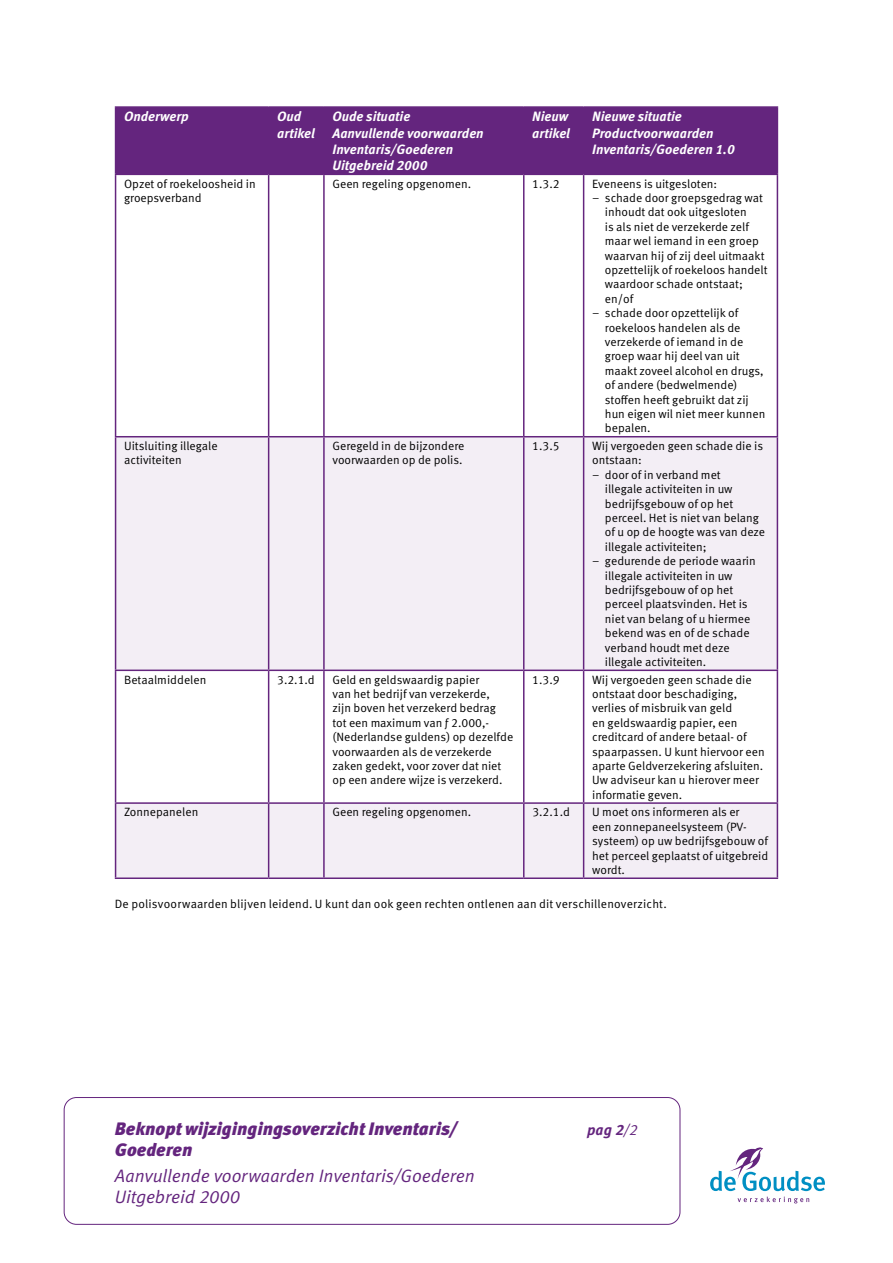
<style>
.page{position:relative;width:893px;height:1263px;background:#fff}
.page>*{position:absolute;margin:0;border:0;box-sizing:border-box;transform-origin:0 0}
.t1{font:18px/21px "Meta OT Norm Ita";letter-spacing:-.01em;color:#64257e}
.t2{font:italic 900 18px "Meta OT";color:#64257e}
.t3{font:italic 700 15px "Meta OT";color:#64257e}
.t4{font:italic 700 13.5px/16.2px "Meta OT";color:#fff}
.t5{font:12px/14.4px "Meta OT Norm";color:#000}
.s1{font-family:"Meta OT Norm Ita"}
.s2{font-family:"Meta OT Norm Ita";font-weight:400;font-style:normal}
</style>
<div class="page">
<div style="left:116px;top:108px;width:661px;height:66px;background:#64257e"></div>
<svg style="left:116px;top:175px;width:661px;height:261px"></svg>
<svg style="left:116px;top:437px;width:661px;height:440px;fill:#f3eef5"></svg>
<hr style="left:268px;top:108px;width:1px;height:66px;background:#64257e">
<hr style="left:115px;top:175px;width:1px;height:261px;background:#64257e">
<hr style="left:268px;top:175px;width:1px;height:261px;background:#64257e">
<hr style="left:323px;top:175px;width:2px;height:261px;background:#64257e">
<hr style="left:523px;top:175px;width:1px;height:261px;background:#64257e">
<hr style="left:583px;top:175px;width:1px;height:261px;background:#64257e">
<hr style="left:777px;top:175px;width:1px;height:261px;background:#64257e">
<hr style="left:115px;top:436px;width:154px;height:1px;background:#64257e">
<hr style="left:115px;top:437px;width:1px;height:232px;background:#64257e">
<hr style="left:269px;top:436px;width:55px;height:1px;background:#64257e">
<hr style="left:268px;top:437px;width:1px;height:232px;background:#64257e">
<hr style="left:324px;top:436px;width:200px;height:1px;background:#64257e">
<hr style="left:323px;top:437px;width:2px;height:232px;background:#64257e">
<hr style="left:524px;top:436px;width:60px;height:1px;background:#64257e">
<hr style="left:523px;top:437px;width:1px;height:232px;background:#64257e">
<hr style="left:584px;top:436px;width:194px;height:1px;background:#64257e">
<hr style="left:583px;top:437px;width:1px;height:232px;background:#64257e">
<hr style="left:777px;top:437px;width:1px;height:232px;background:#64257e">
<hr style="left:115px;top:669px;width:154px;height:2px;background:#64257e">
<hr style="left:115px;top:671px;width:1px;height:131px;background:#64257e">
<hr style="left:269px;top:669px;width:55px;height:2px;background:#64257e">
<hr style="left:268px;top:671px;width:1px;height:131px;background:#64257e">
<hr style="left:324px;top:669px;width:200px;height:2px;background:#64257e">
<hr style="left:323px;top:671px;width:2px;height:131px;background:#64257e">
<hr style="left:524px;top:669px;width:60px;height:2px;background:#64257e">
<hr style="left:523px;top:671px;width:1px;height:131px;background:#64257e">
<hr style="left:584px;top:669px;width:194px;height:2px;background:#64257e">
<hr style="left:583px;top:671px;width:1px;height:131px;background:#64257e">
<hr style="left:777px;top:671px;width:1px;height:131px;background:#64257e">
<hr style="left:115px;top:802px;width:154px;height:2px;background:#64257e">
<hr style="left:115px;top:804px;width:1px;height:73px;background:#64257e">
<hr style="left:269px;top:802px;width:55px;height:2px;background:#64257e">
<hr style="left:268px;top:804px;width:1px;height:73px;background:#64257e">
<hr style="left:324px;top:802px;width:200px;height:2px;background:#64257e">
<hr style="left:323px;top:804px;width:2px;height:73px;background:#64257e">
<hr style="left:524px;top:802px;width:60px;height:2px;background:#64257e">
<hr style="left:523px;top:804px;width:1px;height:73px;background:#64257e">
<hr style="left:584px;top:802px;width:194px;height:2px;background:#64257e">
<hr style="left:583px;top:804px;width:1px;height:73px;background:#64257e">
<hr style="left:777px;top:804px;width:1px;height:73px;background:#64257e">
<hr style="left:115px;top:877px;width:154px;height:2px;background:#64257e">
<hr style="left:269px;top:877px;width:55px;height:2px;background:#64257e">
<hr style="left:324px;top:877px;width:200px;height:2px;background:#64257e">
<hr style="left:524px;top:877px;width:60px;height:2px;background:#64257e">
<hr style="left:584px;top:877px;width:194px;height:2px;background:#64257e">
<hr style="left:323px;top:108px;width:2px;height:66px;background:#64257e">
<hr style="left:523px;top:108px;width:1px;height:66px;background:#64257e">
<hr style="left:583px;top:108px;width:1px;height:66px;background:#64257e">
<hr style="left:115px;top:106px;width:154px;height:2px;background:#64257e">
<hr style="left:115px;top:108px;width:1px;height:66px;background:#64257e">
<hr style="left:269px;top:106px;width:55px;height:2px;background:#64257e">
<hr style="left:324px;top:106px;width:200px;height:2px;background:#64257e">
<hr style="left:524px;top:106px;width:60px;height:2px;background:#64257e">
<hr style="left:584px;top:106px;width:194px;height:2px;background:#64257e">
<hr style="left:777px;top:108px;width:1px;height:66px;background:#64257e">
<hr style="left:115px;top:174px;width:154px;height:1px;background:#64257e">
<hr style="left:269px;top:174px;width:55px;height:1px;background:#64257e">
<hr style="left:324px;top:174px;width:200px;height:1px;background:#64257e">
<hr style="left:524px;top:174px;width:60px;height:1px;background:#64257e">
<hr style="left:584px;top:174px;width:194px;height:1px;background:#64257e">
<svg style="left:710px;top:1147px;width:115px;height:56px"></svg>
<div style="left:64px;top:1097px;width:616px;height:128px;border:1px solid #64257e;border-radius:12px"></div>
<p class="t4" style="left:124px;top:109px;width:66px">Onderwerp</p>
<p class="t4" style="left:277px;top:109px;width:39px">Oud artikel</p>
<p class="t4" style="left:332px;top:109px;width:153px">Oude situatie<br>Aanvullende voorwaarden<br>Inventaris/Goederen<br>Uitgebreid 2000</p>
<p class="t4" style="left:532px;top:109px;width:39px">Nieuw artikel</p>
<p class="t4" style="left:592px;top:109px;width:144px">Nieuwe situatie<br>Productvoorwaarden<br>Inventaris/Goederen 1.0</p>
<p class="t5" style="left:124px;top:176px;width:133px">Opzet of roekeloosheid in groepsverband</p>
<p class="t5" style="left:332px;top:176px;width:140px">Geen regeling opgenomen.</p>
<p class="t5" style="left:532px;top:176px;width:29px">1.3.2</p>
<p class="t5" style="left:592px;top:176px;width:127px">Eveneens is uitgesloten:</p>
<p class="t5" style="left:605px;top:191px;width:164px;text-indent:-13px"><span class="s1">–</span> schade door groepsgedrag wat inhoudt dat ook uitgesloten<br>is als niet de verzekerde zelf maar wel iemand in een groep waarvan hij of zij deel uitmaakt opzettelijk of roekeloos handelt waardoor schade ontstaat; en/of</p>
<p class="t5" style="left:605px;top:306px;width:162px;text-indent:-13px"><span class="s1">–</span> schade door opzettelijk of roekeloos handelen als de verzekerde of iemand in de groep waar hij deel van uit maakt zoveel alcohol en drugs, of andere (bedwelmende) stoffen heeft gebruikt dat zij hun eigen wil niet meer kunnen bepalen.</p>
<p class="t5" style="left:124px;top:439px;width:95px">Uitsluiting illegale activiteiten</p>
<p class="t5" style="left:332px;top:439px;width:133px">Geregeld in de bijzondere voorwaarden op de polis.</p>
<p class="t5" style="left:532px;top:439px;width:29px">1.3.5</p>
<p class="t5" style="left:592px;top:439px;width:173px">Wij vergoeden geen schade die is ontstaan:</p>
<p class="t5" style="left:605px;top:468px;width:162px;text-indent:-13px"><span class="s1">–</span> door of in verband met<br>illegale activiteiten in uw bedrijfsgebouw of op het perceel. Het is niet van belang of u op de hoogte was van deze illegale activiteiten;</p>
<p class="t5" style="left:605px;top:554px;width:152px;text-indent:-13px"><span class="s1">–</span> gedurende de periode waarin illegale activiteiten in uw bedrijfsgebouw of op het perceel plaatsvinden. Het is niet van belang of u hiermee bekend was en of de schade verband houdt met deze illegale activiteiten.</p>
<p class="t5" style="left:124px;top:672px;width:84px">Betaalmiddelen</p>
<p class="t5" style="left:277px;top:672px;width:39px">3.2.1.d</p>
<p class="t5" style="left:332px;top:672px;width:182px">Geld en geldswaardig papier<br>van het bedrijf van verzekerde,<br>zijn boven het verzekerd bedrag<br>tot een maximum van ƒ 2.000,- (Nederlandse guldens) op dezelfde voorwaarden als de verzekerde zaken gedekt, voor zover dat niet op een andere wijze is verzekerd.</p>
<p class="t5" style="left:532px;top:672px;width:29px">1.3.9</p>
<p class="t5" style="left:592px;top:672px;width:174px">Wij vergoeden geen schade die ontstaat door beschadiging, verlies of misbruik van geld<br>en geldswaardig papier, een creditcard of andere betaal- of spaarpassen. U kunt hiervoor een aparte Geldverzekering afsluiten.<br>Uw adviseur kan u hierover meer informatie geven.</p>
<p class="t5" style="left:124px;top:805px;width:76px">Zonnepanelen</p>
<p class="t5" style="left:332px;top:805px;width:140px">Geen regeling opgenomen.</p>
<p class="t5" style="left:532px;top:805px;width:39px">3.2.1.d</p>
<p class="t5" style="left:592px;top:805px;width:178px">U moet ons informeren als er<br>een zonnepaneelsysteem (PV&shy;systeem) op uw bedrijfsgebouw of het perceel geplaatst of uitgebreid wordt.</p>
<p class="t5" style="left:115px;top:896px;width:553px">De polisvoorwaarden blijven leidend. U kunt dan ook geen rechten ontlenen aan dit verschillenoverzicht.</p>
<h1 class="t2" style="left:115px;top:1118px;width:344px">Beknopt wijzigingingsoverzicht Inventaris/</h1>
<p class="t3" style="left:587px;top:1121px;width:52px">pag 2<span class="s2">/2</span></p>
<h1 class="t2" style="left:115px;top:1139px;width:79px">Goederen</h1>
<h1 class="t1" style="left:115px;top:1166px;width:362px">Aanvullende voorwaarden Inventaris/Goederen<br>Uitgebreid 2000</h1>
</div>
